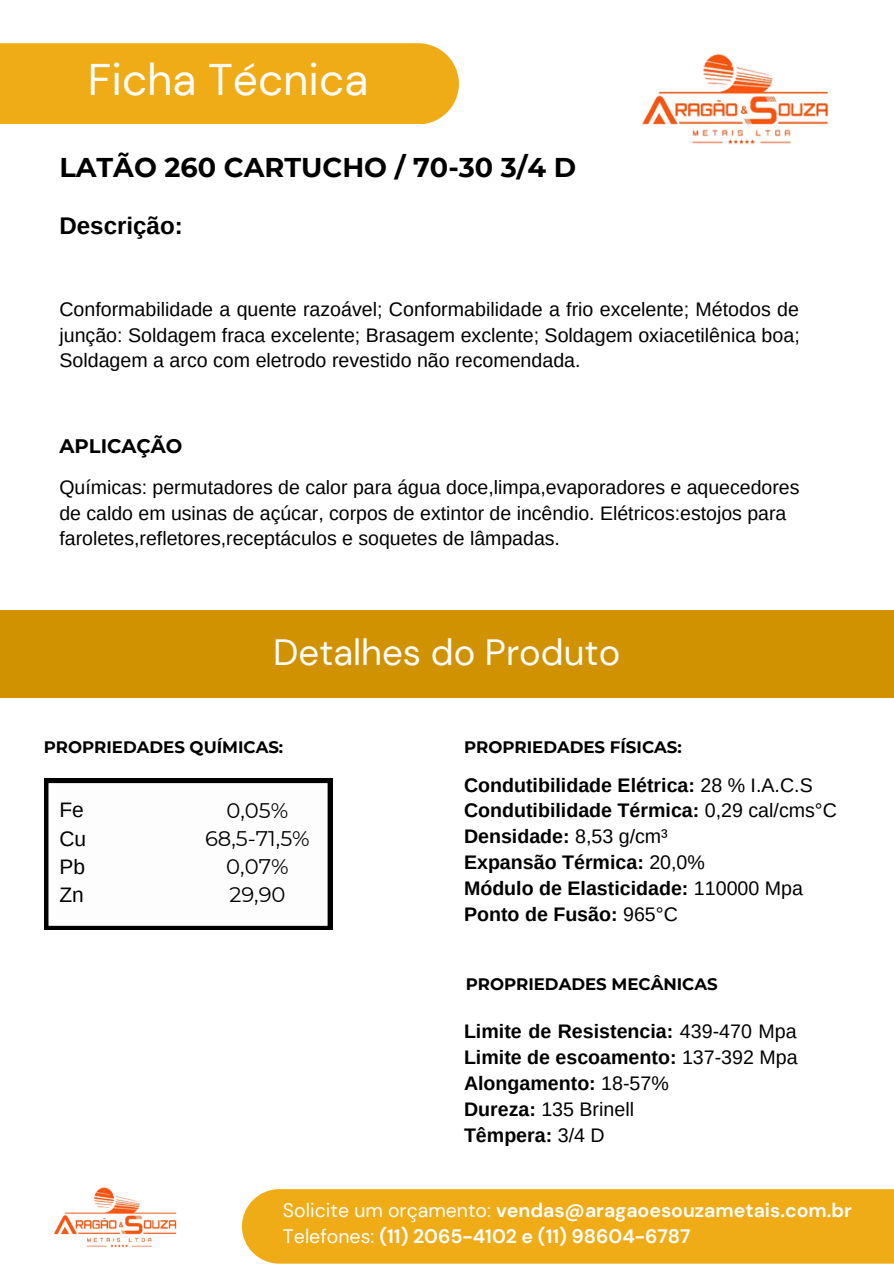
<style>
.page{position:relative;width:894px;height:1264px;background:#fff}
.page>*{position:absolute;margin:0;border:0;box-sizing:border-box;transform-origin:0 0}
.t1{font:44.25px "DM Sans";color:#fdfdfd}
.t2{font:36.45px "DM Sans";color:#fdfdfd}
.t3{font:700 27.15px "Montserrat";color:#000}
.t4{font:700 24.15px "Arimo";color:#000}
.t5{font:21.15px/28.2px "Montserrat";color:#000;text-align:center}
.t6{font:21px/28.2px "Arimo";color:#000;text-align:justify}
.t7{font:700 19.65px/26px "Arimo";color:#000}
.t8{font:19.65px/26px "Arimo";color:#000;text-align:justify}
.t9{font:700 19.65px "Montserrat";color:#000}
.t10{font:19.5px/26px "Arimo";color:#000}
.t11{font:700 19.5px/26px "DM Sans";color:#fdfdfd}
.t12{font:700 16.65px "Montserrat";color:#000}
.s1{font-weight:400}
</style>
<div class="page">
<img style="left:53px;top:1187px;width:124px;height:61px">
<img style="left:642px;top:53px;width:186px;height:92px">
<div style="left:0;top:43px;width:458px;height:81px;background:#efac16"></div>
<div style="left:39px;top:774px;width:297px;height:160px;border:9px solid #000"></div>
<div style="left:242px;top:1189px;width:651px;height:74px;background:#efac16"></div>
<div style="left:0;top:609px;width:893px;height:88px;background:#d19200"></div>
<h1 class="t1" style="left:88px;top:51px;width:282px">Ficha Técnica</h1>
<h3 class="t3" style="left:59px;top:151px;width:518px">LATÃO 260 CARTUCHO / 70-30 3/4 D</h3>
<p class="t4" style="left:59px;top:212px;width:125px">Descrição:</p>
<p class="t8" style="left:59px;top:296px;width:741px">Conformabilidade a quente razoável; Conformabilidade a frio excelente; Métodos de junção: Soldagem fraca excelente; Brasagem exclente; Soldagem oxiacetilênica boa; Soldagem a arco com eletrodo revestido não recomendada.</p>
<p class="t9" style="left:59px;top:434px;width:124px">APLICAÇÃO</p>
<p class="t10" style="left:59px;top:474px;width:741px">Químicas: permutadores de calor para água doce,limpa,evaporadores e aquecedores de caldo em usinas de açúcar, corpos de extintor de incêndio. Elétricos:estojos para faroletes,refletores,receptáculos e soquetes de lâmpadas.</p>
<h2 class="t2" style="left:273px;top:629px;width:348px">Detalhes do Produto</h2>
<p class="t12" style="left:44px;top:737px;width:241px">PROPRIEDADES QUÍMICAS:</p>
<p class="t12" style="left:464px;top:737px;width:219px">PROPRIEDADES FÍSICAS:</p>
<p class="t6" style="left:59px;top:796px;width:28px">Fe Cu Pb Zn</p>
<p class="t5" style="left:205px;top:796px;width:106px">0,05%<br>68,5-71,5%<br>0,07%<br>29,90</p>
<p class="t7" style="left:464px;top:771px;width:374px">Condutibilidade Elétrica: <span class="s1">28 % I.A.C.S<br></span>Condutibilidade Térmica: <span class="s1">0,29 cal/cms°C<br></span>Densidade: <span class="s1">8,53 g/cm³<br></span>Expansão Térmica: <span class="s1">20,0%<br></span>Módulo de Elasticidade: <span class="s1">110000 Mpa<br></span>Ponto de Fusão: <span class="s1">965°C</span></p>
<p class="t12" style="left:465px;top:974px;width:253px">PROPRIEDADES MECÂNICAS</p>
<p class="t7" style="left:464px;top:1018px;width:335px">Limite de Resistencia: <span class="s1">439-470 Mpa<br></span>Limite de escoamento: <span class="s1">137-392 Mpa<br></span>Alongamento: <span class="s1">18-57%<br></span>Dureza: <span class="s1">135 Brinell<br></span>Têmpera: <span class="s1">3/4 D</span></p>
<p class="t11" style="left:283px;top:1197px;width:570px"><span class="s1">Solicite um orçamento:</span> vendas@aragaoesouzametais.com.br<br><span class="s1">Telefones:</span> (11) 2065-4102 e (11) 98604-6787</p>
</div>
